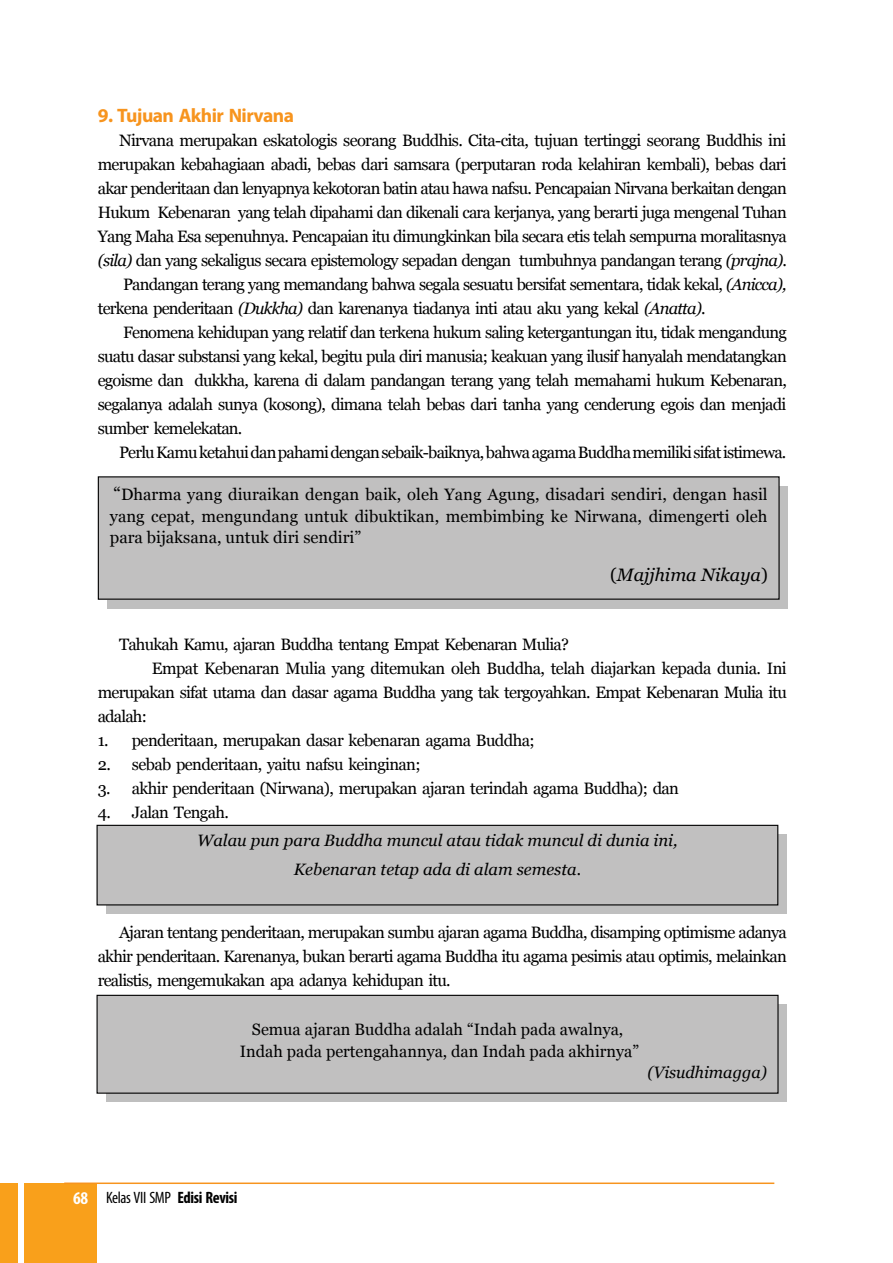
<style>
.page{position:relative;width:893px;height:1263px;background:#fff}
.page>*{position:absolute;margin:0;border:0;box-sizing:border-box;transform-origin:0 0}
.t1{font:700 19.5px "Myriad Pro";letter-spacing:-.03em;color:#f7941e}
.t2{font:italic 18px "Georgia";color:#000}
.t3{font:16.5px/24px "Georgia";letter-spacing:-.05em;color:#000;text-align:justify}
.t4{font:italic 16.5px/28.2px "Georgia";color:#000;text-align:center}
.t5{font:16.5px/21.5px "Georgia";color:#000;text-align:center}
.t6{font:16.5px "Georgia";letter-spacing:-.03em;color:#000}
.t7{font:condensed 16.5px "Myriad Pro";letter-spacing:-.025em;color:#000}
.s1{font-style:italic}
.s2{font-size:18px}
.s3{font-style:normal}
.s4{font-weight:700;font-size:18px;color:#fff}
.s5{font-weight:700}
</style>
<div class="page">
<div style="left:0;top:1183px;width:97px;height:80px;background:#f9a01b"></div>
<div style="left:18px;top:1183px;width:6px;height:80px;background:#fff"></div>
<hr style="left:64px;top:1182px;width:710px;height:2px;background:#f7941e">
<div style="left:107px;top:486px;width:681px;height:122px;background:#bfbfbf"></div>
<div style="left:98px;top:477px;width:681px;height:122px;background:#c1c0c0"></div>
<div style="left:98px;top:476px;width:682px;height:124px;border:1px solid #000"></div>
<div style="left:106px;top:834px;width:681px;height:80px;background:#818181;opacity:.5"></div>
<div style="left:97px;top:825px;width:681px;height:80px;background:#c1c0c0"></div>
<div style="left:97px;top:825px;width:681px;height:80px;border:1px solid #000"></div>
<div style="left:106px;top:1004px;width:681px;height:98px;background:#bfbfbf"></div>
<div style="left:97px;top:995px;width:681px;height:98px;background:#c1c0c0"></div>
<div style="left:97px;top:995px;width:682px;height:99px;border:1px solid #000"></div>
<p class="t1" style="left:98px;top:103px;width:198px">9. Tujuan Akhir Nirvana</p>
<p class="t3" style="left:119px;top:128px;width:669px">Nirvana merupakan eskatologis seorang Buddhis. Cita-cita, tujuan tertinggi seorang Buddhis ini</p>
<p class="t3" style="left:98px;top:152px;width:690px">merupakan kebahagiaan abadi, bebas dari samsara (perputaran roda kelahiran kembali), bebas dari</p>
<p class="t3" style="left:98px;top:176px;width:691px">akar penderitaan dan lenyapnya kekotoran batin atau hawa nafsu. Pencapaian Nirvana berkaitan dengan</p>
<p class="t3" style="left:98px;top:200px;width:691px">Hukum Kebenaran yang telah dipahami dan dikenali cara kerjanya, yang berarti juga mengenal Tuhan</p>
<p class="t3" style="left:98px;top:224px;width:691px">Yang Maha Esa sepenuhnya. Pencapaian itu dimungkinkan bila secara etis telah sempurna moralitasnya</p>
<p class="t3" style="left:98px;top:248px;width:691px"><span class="s1">(sila)</span> dan yang sekaligus secara epistemology sepadan dengan tumbuhnya pandangan terang <span class="s1">(prajna)</span>.</p>
<p class="t3" style="left:123px;top:273px;width:665px">Pandangan terang yang memandang bahwa segala sesuatu bersifat sementara, tidak kekal, <span class="s1">(Anicca),</span></p>
<p class="t3" style="left:98px;top:297px;width:609px">terkena penderitaan <span class="s1">(Dukkha)</span> dan karenanya tiadanya inti atau aku yang kekal <span class="s1">(Anatta)</span>.</p>
<p class="t3" style="left:123px;top:321px;width:665px">Fenomena kehidupan yang relatif dan terkena hukum saling ketergantungan itu, tidak mengandung</p>
<p class="t3" style="left:98px;top:345px;width:691px">suatu dasar substansi yang kekal, begitu pula diri manusia; keakuan yang ilusif hanyalah mendatangkan</p>
<p class="t3" style="left:98px;top:369px;width:690px">egoisme dan dukkha, karena di dalam pandangan terang yang telah memahami hukum Kebenaran,</p>
<p class="t3" style="left:98px;top:393px;width:690px">segalanya adalah sunya (kosong), dimana telah bebas dari tanha yang cenderung egois dan menjadi</p>
<p class="t3" style="left:98px;top:417px;width:146px">sumber kemelekatan.</p>
<p class="t3" style="left:119px;top:441px;width:669px">Perlu Kamu ketahui dan pahami dengan sebaik-baiknya, bahwa agama Buddha memiliki sifat istimewa.</p>
<p class="t3" style="left:110px;top:483px;width:659px;line-height:21.8px"><span class="s2">“</span>Dharma yang diuraikan dengan baik, oleh Yang Agung, disadari sendiri, dengan hasil yang cepat, mengundang untuk dibuktikan, membimbing ke Nirwana, dimengerti oleh para bijaksana, untuk diri sendiri”</p>
<p class="t2" style="left:610px;top:563px;width:159px"><span class="s3">(</span>Majjhima Nikaya<span class="s3">)</span></p>
<p class="t3" style="left:119px;top:633px;width:451px">Tahukah Kamu, ajaran Buddha tentang Empat Kebenaran Mulia?</p>
<p class="t6" style="left:152px;top:658px;width:636px">Empat Kebenaran Mulia yang ditemukan oleh Buddha, telah diajarkan kepada dunia. Ini</p>
<p class="t3" style="left:98px;top:681px;width:691px">merupakan sifat utama dan dasar agama Buddha yang tak tergoyahkan. Empat Kebenaran Mulia itu</p>
<p class="t3" style="left:98px;top:705px;width:51px">adalah:</p>
<p class="t3" style="left:98px;top:729px;width:438px">1. penderitaan, merupakan dasar kebenaran agama Buddha;</p>
<p class="t3" style="left:98px;top:753px;width:324px">2. sebab penderitaan, yaitu nafsu keinginan;</p>
<p class="t3" style="left:98px;top:777px;width:583px">3. akhir penderitaan (Nirwana), merupakan ajaran terindah agama Buddha); dan</p>
<p class="t3" style="left:98px;top:801px;width:133px">4. Jalan Tengah.</p>
<p class="t4" style="left:197px;top:827px;width:482px">Walau pun para Buddha muncul atau tidak muncul di dunia ini,<br>Kebenaran tetap ada di alam semesta.</p>
<p class="t3" style="left:98px;top:921px;width:690px;text-indent:21px">Ajaran tentang penderitaan, merupakan sumbu ajaran agama Buddha, disamping optimisme adanya akhir penderitaan. Karenanya, bukan berarti agama Buddha itu agama pesimis atau optimis, melainkan realistis, mengemukakan apa adanya kehidupan itu.</p>
<p class="t5" style="left:240px;top:1019px;width:401px">Semua ajaran Buddha adalah “Indah pada awalnya,<br>Indah pada pertengahannya, dan Indah pada akhirnya”</p>
<p class="t4" style="left:647px;top:1058px;width:121px">(Visudhimagga)</p>
<p class="t7" style="left:73px;top:1188px;width:166px"><span class="s4">68</span> Kelas VII SMP <span class="s5">Edisi Revisi</span></p>
</div>
